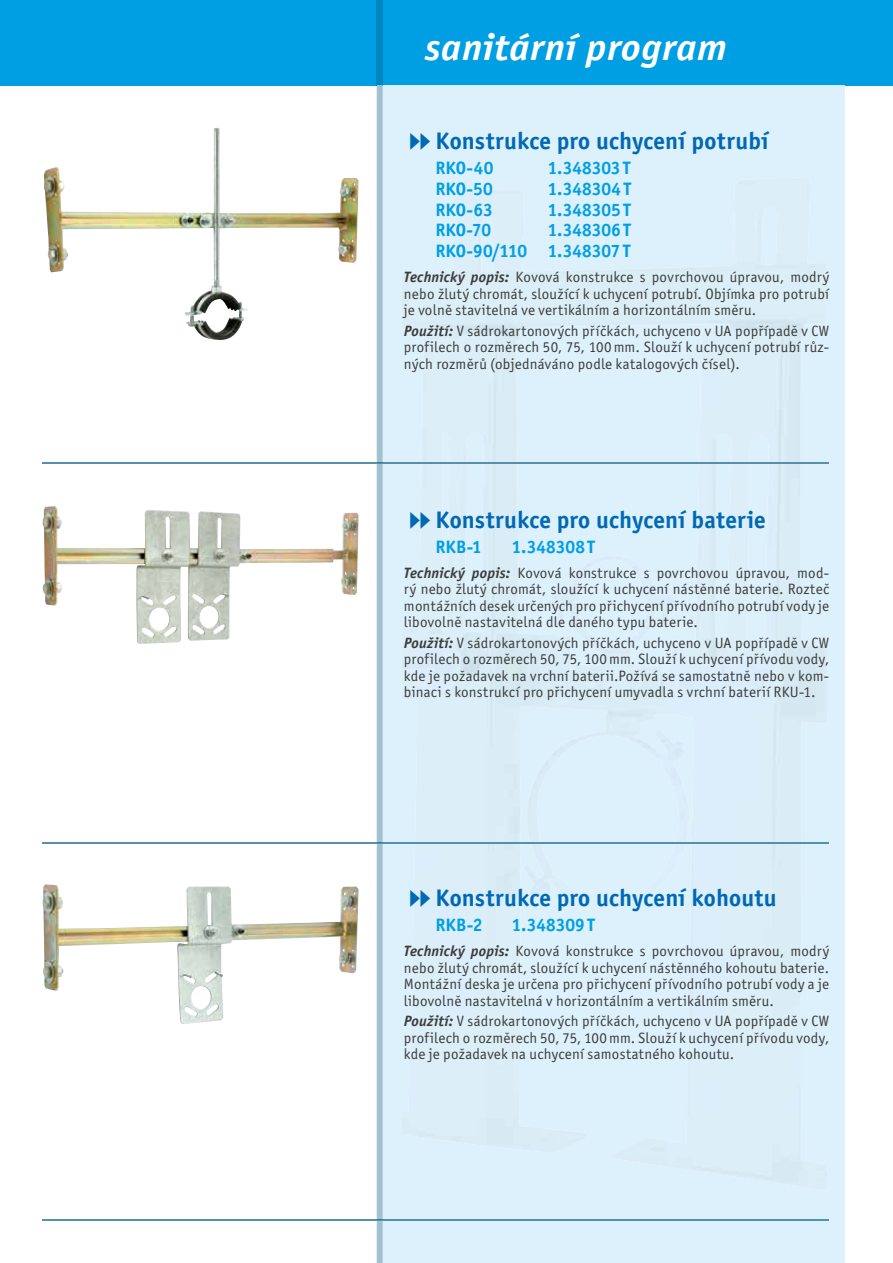
<style>
.page{position:relative;width:893px;height:1263px;background:#fff}
.page>*{position:absolute;margin:0;border:0;box-sizing:border-box;transform-origin:0 0}
.t1{font:italic 700 37.5px "Officina Sans CEE";letter-spacing:.01em;color:#fff;scale:1.05 1}
.t2{font:700 24px "Officina Sans CEE";letter-spacing:.01em;color:#0069b4}
.t3{font:700 18px/20.7px "Officina Sans CEE";color:#009fe3;text-align:right}
.t4{font:15px/16.5px "Officina Sans CEE";letter-spacing:.02em;color:#3c3c3b;text-align:justify}
.s1{font-weight:700;font-style:italic}
</style>
<div class="page">
<div style="left:0;top:0;width:893px;height:85px;background:#009fe3"></div>
<div style="left:383px;top:85px;width:462px;height:1178px;background:#ddf1fd"></div>
<div style="left:402px;top:189px;width:159px;height:964px;background:#dceef8"></div>
<div style="left:721px;top:177px;width:106px;height:1013px;background:#dceef8"></div>
<div style="left:560px;top:266px;width:162px;height:72px;background:#dbedf6"></div>
<div style="left:667px;top:336px;width:55px;height:839px;background:#dceefc"></div>
<div style="left:560px;top:555px;width:108px;height:209px;background:#ddf1fd"></div>
<div style="left:614px;top:763px;width:54px;height:142px;background:#ddf1fd"></div>
<img style="left:560px;top:879px;width:55px;height:26px">
<div style="left:560px;top:1130px;width:55px;height:29px;background:#ddf1fd"></div>
<div style="left:614px;top:1137px;width:54px;height:30px;background:#dbeef8"></div>
<hr style="left:43px;top:462px;width:786px;height:1px;background:#5391ac">
<hr style="left:43px;top:1219px;width:786px;height:1px;background:#5391ac">
<hr style="left:43px;top:842px;width:786px;height:1px;background:#5391ac">
<img style="left:42px;top:506px;width:317px;height:138px">
<img style="left:42px;top:884px;width:317px;height:140px">
<img style="left:44px;top:128px;width:315px;height:212px">
<div style="left:377px;top:0;width:6px;height:85px;background:#0086be"></div>
<svg style="left:377px;top:85px;width:6px;height:1178px;background:#a5c3d3"></svg>
<svg style="left:411px;top:511px;width:19px;height:17px"></svg>
<svg style="left:411px;top:133px;width:19px;height:17px"></svg>
<svg style="left:411px;top:890px;width:19px;height:17px"></svg>
<h1 class="t1" style="left:425px;top:24px;width:289px">sanitární program</h1>
<h2 class="t2" style="left:435px;top:126px;width:335px">Konstrukce pro uchycení potrubí</h2>
<p class="t3" style="left:435px;top:158px;width:59px">RKO-40</p>
<p class="t3" style="left:548px;top:158px;width:84px">1.348303 T</p>
<p class="t3" style="left:435px;top:178px;width:59px">RKO-50</p>
<p class="t3" style="left:548px;top:178px;width:85px">1.348304 T</p>
<p class="t3" style="left:435px;top:199px;width:59px">RKO-63</p>
<p class="t3" style="left:548px;top:199px;width:84px">1.348305 T</p>
<p class="t3" style="left:435px;top:220px;width:57px">RKO-70</p>
<p class="t3" style="left:435px;top:220px;width:197px">1.348306 T<br>RKO-90/110 1.348307 T</p>
<p class="t4" style="left:404px;top:269px;width:427px"><span class="s1">Technický popis:</span> Kovová konstrukce s povrchovou úpravou, modrý nebo žlutý chromát, sloužící k uchycení potrubí. Objímka pro potrubí je volně stavitelná ve vertikálním a horizontálním směru.</p>
<p class="t4" style="left:404px;top:323px;width:427px"><span class="s1">Použití:</span> V sádrokartonových příčkách, uchyceno v UA popřípadě v CW profilech o rozměrech 50, 75, 100 mm. Slouží k uchycení potrubí růz&shy;ných rozměrů (objednáváno podle katalogových čísel).</p>
<h2 class="t2" style="left:435px;top:505px;width:332px">Konstrukce pro uchycení baterie</h2>
<p class="t3" style="left:435px;top:536px;width:48px">RKB-1</p>
<p class="t3" style="left:512px;top:536px;width:84px">1.348308 T</p>
<p class="t4" style="left:404px;top:564px;width:427px"><span class="s1">Technický popis:</span> Kovová konstrukce s povrchovou úpravou, mod&shy;rý nebo žlutý chromát, sloužící k uchycení nástěnné baterie. Rozteč montážních desek určených pro přichycení přívodního potrubí vody je libovolně nastavitelná dle daného typu baterie.</p>
<p class="t4" style="left:404px;top:635px;width:427px"><span class="s1">Použití:</span> V sádrokartonových příčkách, uchyceno v UA popřípadě v CW profilech o rozměrech 50, 75, 100 mm. Slouží k uchycení přívodu vody, kde je požadavek na vrchní baterii.Požívá se samostatně nebo v kom&shy;binaci s konstrukcí pro přichycení umyvadla s vrchní baterií RKU-1.</p>
<h2 class="t2" style="left:435px;top:883px;width:343px">Konstrukce pro uchycení kohoutu</h2>
<p class="t3" style="left:435px;top:914px;width:49px">RKB-2</p>
<p class="t3" style="left:512px;top:914px;width:84px">1.348309 T</p>
<p class="t4" style="left:404px;top:943px;width:427px"><span class="s1">Technický popis:</span> Kovová konstrukce s povrchovou úpravou, modrý nebo žlutý chromát, sloužící k uchycení nástěnného kohoutu baterie.<br>Montážní deska je určena pro přichycení přívodního potrubí vody a je libovolně nastavitelná v horizontálním a vertikálním směru.</p>
<p class="t4" style="left:404px;top:1013px;width:427px"><span class="s1">Použití:</span> V sádrokartonových příčkách, uchyceno v UA popřípadě v CW profilech o rozměrech 50, 75, 100 mm. Slouží k uchycení přívodu vody, kde je požadavek na uchycení samostatného kohoutu.</p>
</div>
